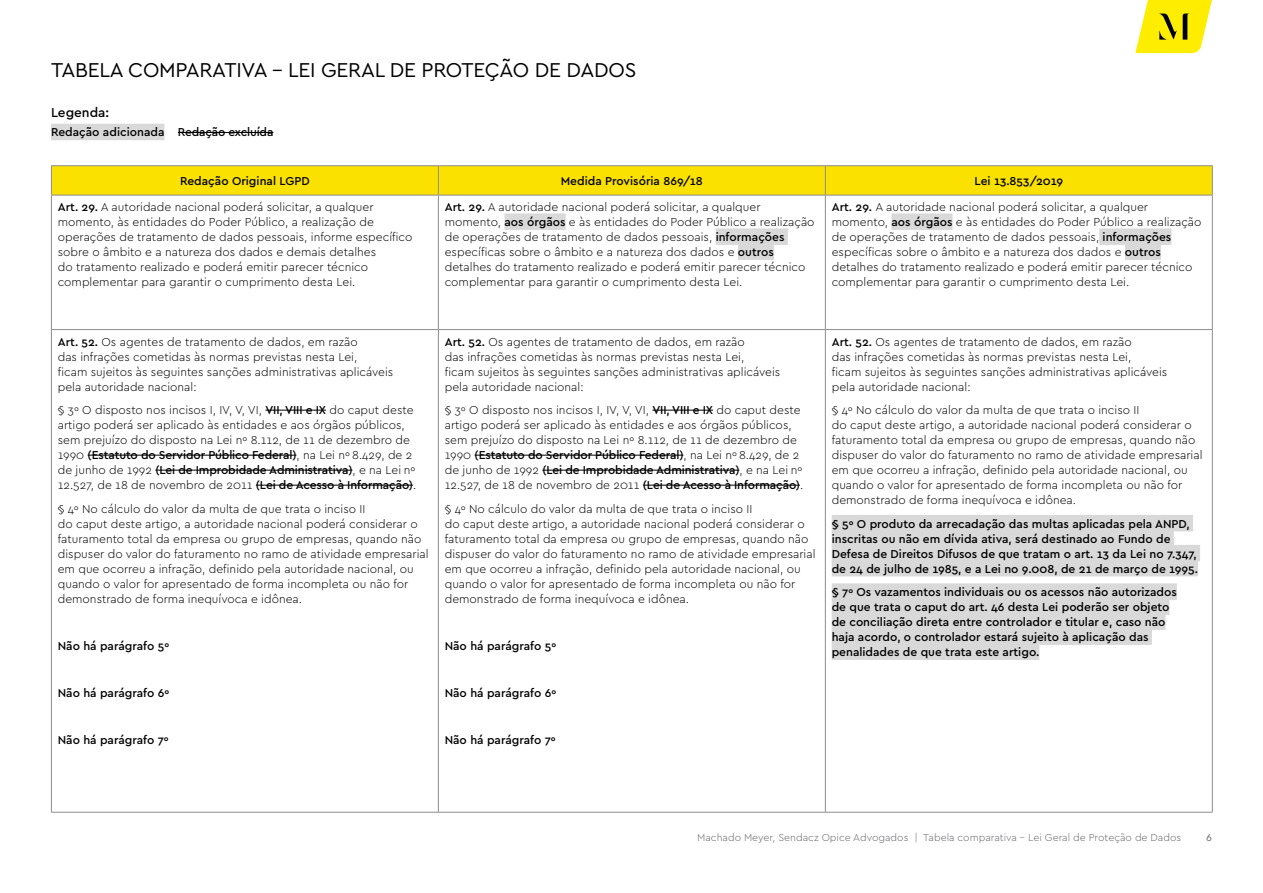
<style>
.page{position:relative;width:1263px;height:893px;background:#fff}
.page>*{position:absolute;margin:0;border:0;box-sizing:border-box;transform-origin:0 0}
.t1{font:21px "Cera";letter-spacing:-.01em;color:#000}
.t2{font:500 13.5px "Cera";color:#000}
.t3{font:300 12px/15px "Cera";color:#000}
.t4{font:500 12px/15px "Cera";color:#000}
.t5{font:300 10.5px "Cera";color:#68676c}
.t6{font:10.5px "Cera";color:#68676c}
.s1{font-weight:500}
</style>
<div class="page">
<div style="left:51px;top:124px;width:113px;height:16px;background:#d9d9d9"></div>
<hr style="left:178px;top:132px;width:95px;height:1px;background:#000">
<hr style="left:438px;top:195px;width:1px;height:134px;background:#8d8c90">
<hr style="left:825px;top:195px;width:1px;height:134px;background:#8d8c90">
<hr style="left:51px;top:329px;width:387px;height:1px;background:#8d8c90">
<hr style="left:438px;top:329px;width:387px;height:1px;background:#8d8c90">
<hr style="left:438px;top:330px;width:1px;height:482px;background:#8d8c90">
<hr style="left:825px;top:329px;width:388px;height:1px;background:#8d8c90">
<hr style="left:825px;top:330px;width:1px;height:482px;background:#8d8c90">
<hr style="left:51px;top:812px;width:387px;height:1px;background:#8d8c90">
<hr style="left:438px;top:812px;width:387px;height:1px;background:#8d8c90">
<hr style="left:825px;top:812px;width:388px;height:1px;background:#8d8c90">
<hr style="left:51px;top:195px;width:1px;height:134px;background:#8d8c90">
<hr style="left:1212px;top:195px;width:1px;height:134px;background:#8d8c90">
<hr style="left:51px;top:330px;width:1px;height:482px;background:#8d8c90">
<hr style="left:1212px;top:330px;width:1px;height:482px;background:#8d8c90">
<hr style="left:51px;top:165px;width:387px;height:1px;background:#8d8c90">
<hr style="left:438px;top:165px;width:387px;height:1px;background:#8d8c90">
<hr style="left:825px;top:165px;width:388px;height:1px;background:#8d8c90">
<svg style="left:51px;top:166px;width:1162px;height:29px"></svg>
<hr style="left:51px;top:195px;width:387px;height:1px;background:#8d8c90">
<hr style="left:438px;top:195px;width:387px;height:1px;background:#8d8c90">
<hr style="left:825px;top:195px;width:388px;height:1px;background:#8d8c90">
<div style="left:504px;top:213px;width:62px;height:17px;background:#d9d9d9"></div>
<div style="left:716px;top:228px;width:72px;height:17px;background:#d9d9d9"></div>
<div style="left:738px;top:243px;width:36px;height:17px;background:#d9d9d9"></div>
<div style="left:891px;top:213px;width:61px;height:17px;background:#d9d9d9"></div>
<div style="left:1099px;top:228px;width:72px;height:17px;background:#d9d9d9"></div>
<div style="left:1125px;top:243px;width:36px;height:17px;background:#d9d9d9"></div>
<hr style="left:265px;top:410px;width:61px;height:1px;background:#000">
<hr style="left:88px;top:455px;width:208px;height:1px;background:#000">
<hr style="left:155px;top:470px;width:197px;height:1px;background:#000">
<hr style="left:256px;top:485px;width:157px;height:1px;background:#000">
<hr style="left:652px;top:410px;width:61px;height:1px;background:#000">
<hr style="left:475px;top:455px;width:208px;height:1px;background:#000">
<hr style="left:542px;top:470px;width:197px;height:1px;background:#000">
<hr style="left:643px;top:485px;width:157px;height:1px;background:#000">
<div style="left:832px;top:515px;width:361px;height:16px;background:#d9d9d9"></div>
<div style="left:832px;top:530px;width:342px;height:16px;background:#d9d9d9"></div>
<div style="left:832px;top:545px;width:368px;height:16px;background:#d9d9d9"></div>
<div style="left:832px;top:560px;width:366px;height:16px;background:#d9d9d9"></div>
<div style="left:832px;top:583px;width:345px;height:17px;background:#d9d9d9"></div>
<div style="left:832px;top:598px;width:337px;height:17px;background:#d9d9d9"></div>
<div style="left:832px;top:613px;width:333px;height:17px;background:#d9d9d9"></div>
<div style="left:832px;top:628px;width:320px;height:17px;background:#d9d9d9"></div>
<div style="left:832px;top:643px;width:207px;height:17px;background:#d9d9d9"></div>
<svg style="left:1135px;top:0;width:77px;height:53px"></svg>
<h1 class="t1" style="left:51px;top:55px;width:587px">TABELA COMPARATIVA – LEI GERAL DE PROTEÇÃO DE DADOS</h1>
<p class="t2" style="left:51px;top:104px;width:60px">Legenda:</p>
<p class="t4" style="left:51px;top:124px;width:224px">Redação adicionada Redação excluída</p>
<p class="t4" style="left:180px;top:173px;width:131px">Redação Original LGPD</p>
<p class="t4" style="left:561px;top:173px;width:144px">Medida Provisória 869/18</p>
<p class="t4" style="left:974px;top:173px;width:90px">Lei 13.853/2019</p>
<p class="t3" style="left:58px;top:199px;width:356px"><span class="s1">Art. 29.</span> A autoridade nacional poderá solicitar, a qualquer momento, às entidades do Poder Público, a realização de operações de tratamento de dados pessoais, informe específico sobre o âmbito e a natureza dos dados e demais detalhes<br>do tratamento realizado e poderá emitir parecer técnico complementar para garantir o cumprimento desta Lei.</p>
<p class="t3" style="left:445px;top:199px;width:371px"><span class="s1">Art. 29.</span> A autoridade nacional poderá solicitar, a qualquer momento, <span class="s1">aos órgãos</span> e às entidades do Poder Público a realização de operações de tratamento de dados pessoais, <span class="s1">informações </span>específicas sobre o âmbito e a natureza dos dados e <span class="s1">outros </span>detalhes do tratamento realizado e poderá emitir parecer técnico complementar para garantir o cumprimento desta Lei.</p>
<p class="t3" style="left:832px;top:199px;width:371px"><span class="s1">Art. 29.</span> A autoridade nacional poderá solicitar, a qualquer momento, <span class="s1">aos órgãos</span> e às entidades do Poder Público a realização de operações de tratamento de dados pessoais, <span class="s1">informações </span>específicas sobre o âmbito e a natureza dos dados e <span class="s1">outros </span>detalhes do tratamento realizado e poderá emitir parecer técnico complementar para garantir o cumprimento desta Lei.</p>
<p class="t3" style="left:58px;top:334px;width:337px"><span class="s1">Art. 52.</span> Os agentes de tratamento de dados, em razão<br>das infrações cometidas às normas previstas nesta Lei,<br>ficam sujeitos às seguintes sanções administrativas aplicáveis pela autoridade nacional:</p>
<p class="t3" style="left:58px;top:402px;width:360px">§ 3º O disposto nos incisos I, IV, V, VI, <span class="s1">VII, VIII e IX</span> do caput deste artigo poderá ser aplicado às entidades e aos órgãos públicos, sem prejuízo do disposto na Lei nº 8.112, de 11 de dezembro de 1990 <span class="s1">(Estatuto do Servidor Público Federal)</span>, na Lei nº 8.429, de 2 de junho de 1992 <span class="s1">(Lei de Improbidade Administrativa)</span>, e na Lei nº 12.527, de 18 de novembro de 2011 <span class="s1">(Lei de Acesso à Informação)</span>.</p>
<p class="t3" style="left:58px;top:501px;width:372px">§ 4º No cálculo do valor da multa de que trata o inciso II<br>do caput deste artigo, a autoridade nacional poderá considerar o faturamento total da empresa ou grupo de empresas, quando não dispuser do valor do faturamento no ramo de atividade empresarial em que ocorreu a infração, definido pela autoridade nacional, ou quando o valor for apresentado de forma incompleta ou não for demonstrado de forma inequívoca e idônea.</p>
<p class="t4" style="left:58px;top:638px;width:113px">Não há parágrafo 5º</p>
<p class="t4" style="left:58px;top:685px;width:113px">Não há parágrafo 6º</p>
<p class="t4" style="left:58px;top:732px;width:113px">Não há parágrafo 7º</p>
<p class="t3" style="left:445px;top:334px;width:337px"><span class="s1">Art. 52.</span> Os agentes de tratamento de dados, em razão<br>das infrações cometidas às normas previstas nesta Lei,<br>ficam sujeitos às seguintes sanções administrativas aplicáveis pela autoridade nacional:</p>
<p class="t3" style="left:445px;top:402px;width:360px">§ 3º O disposto nos incisos I, IV, V, VI, <span class="s1">VII, VIII e IX</span> do caput deste artigo poderá ser aplicado às entidades e aos órgãos públicos, sem prejuízo do disposto na Lei nº 8.112, de 11 de dezembro de 1990 <span class="s1">(Estatuto do Servidor Público Federal)</span>, na Lei nº 8.429, de 2 de junho de 1992 <span class="s1">(Lei de Improbidade Administrativa)</span>, e na Lei nº 12.527, de 18 de novembro de 2011 <span class="s1">(Lei de Acesso à Informação)</span>.</p>
<p class="t3" style="left:445px;top:501px;width:372px">§ 4º No cálculo do valor da multa de que trata o inciso II<br>do caput deste artigo, a autoridade nacional poderá considerar o faturamento total da empresa ou grupo de empresas, quando não dispuser do valor do faturamento no ramo de atividade empresarial em que ocorreu a infração, definido pela autoridade nacional, ou quando o valor for apresentado de forma incompleta ou não for demonstrado de forma inequívoca e idônea.</p>
<p class="t4" style="left:445px;top:638px;width:113px">Não há parágrafo 5º</p>
<p class="t4" style="left:445px;top:685px;width:113px">Não há parágrafo 6º</p>
<p class="t4" style="left:445px;top:732px;width:113px">Não há parágrafo 7º</p>
<p class="t3" style="left:832px;top:334px;width:337px"><span class="s1">Art. 52.</span> Os agentes de tratamento de dados, em razão<br>das infrações cometidas às normas previstas nesta Lei,<br>ficam sujeitos às seguintes sanções administrativas aplicáveis pela autoridade nacional:</p>
<p class="t3" style="left:832px;top:402px;width:372px">§ 4º No cálculo do valor da multa de que trata o inciso II<br>do caput deste artigo, a autoridade nacional poderá considerar o faturamento total da empresa ou grupo de empresas, quando não dispuser do valor do faturamento no ramo de atividade empresarial em que ocorreu a infração, definido pela autoridade nacional, ou quando o valor for apresentado de forma incompleta ou não for demonstrado de forma inequívoca e idônea.</p>
<p class="t4" style="left:832px;top:516px;width:368px">§ 5º O produto da arrecadação das multas aplicadas pela ANPD, inscritas ou não em dívida ativa, será destinado ao Fundo de Defesa de Direitos Difusos de que tratam o art. 13 da Lei no 7.347, de 24 de julho de 1985, e a Lei no 9.008, de 21 de março de 1995.</p>
<p class="t4" style="left:832px;top:584px;width:347px">§ 7º Os vazamentos individuais ou os acessos não autorizados de que trata o caput do art. 46 desta Lei poderão ser objeto de conciliação direta entre controlador e titular e, caso não haja acordo, o controlador estará sujeito à aplicação das penalidades de que trata este artigo.</p>
<p class="t5" style="left:697px;top:831px;width:485px">Machado Meyer, Sendacz Opice Advogados | Tabela comparativa - Lei Geral de Proteção de Dados</p>
<p class="t6" style="left:1206px;top:831px;width:7px">6</p>
</div>
